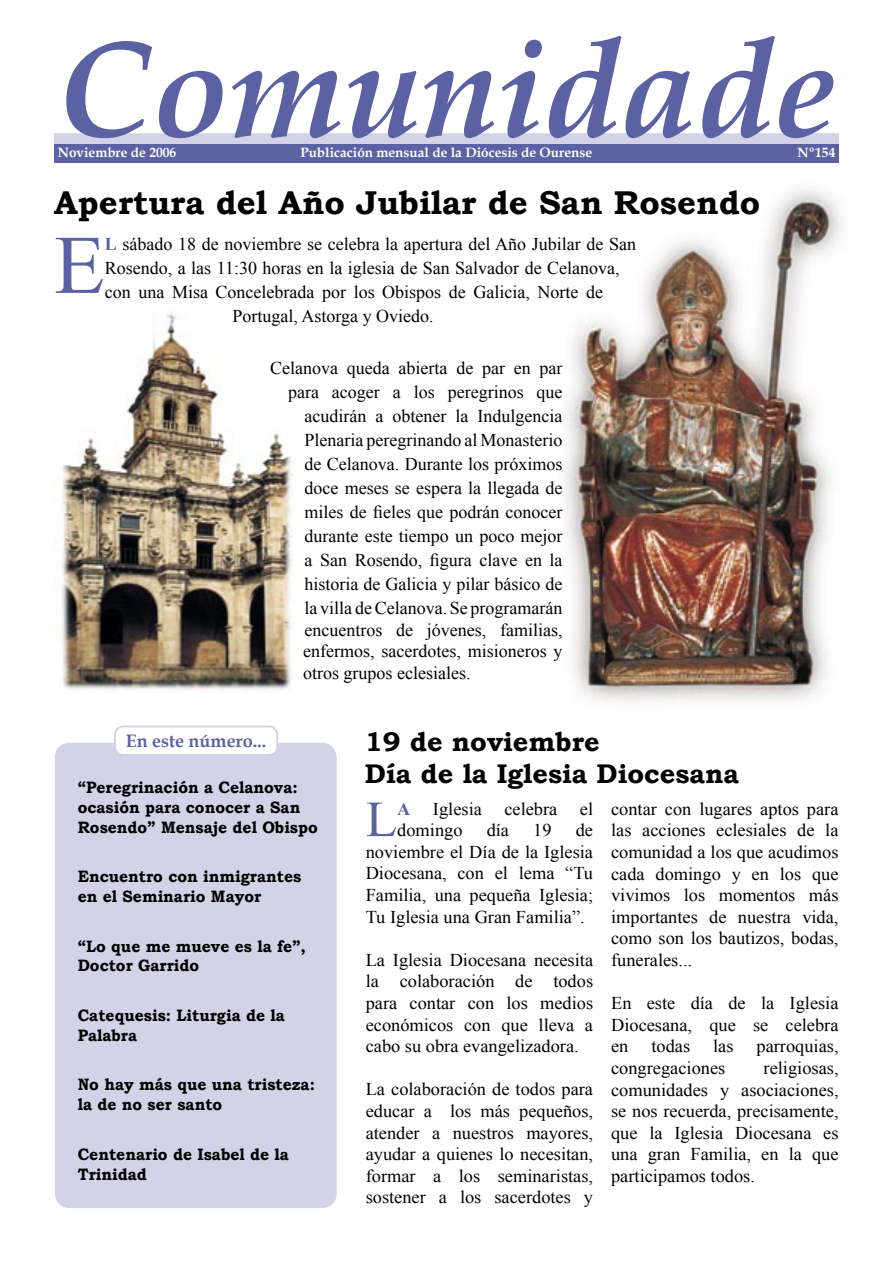
<style>
.page{position:relative;width:893px;height:1263px;background:#fff}
.page>*{position:absolute;margin:0;border:0;box-sizing:border-box;transform-origin:0 0}
.t1{font:italic 700 138px "Book Antiqua";color:#5b62a4}
.t2{font:83.25px "Times New Roman";color:#5b62a4}
.t3{font:50.55px "Times New Roman";color:#5b62a4}
.t4{font:700 33px "Bookman Old Style";color:#000}
.t5{font:700 27px "Bookman Old Style";color:#000}
.t6{font:18px/21.6px "Times New Roman";color:#000;text-align:justify}
.t7{font:700 18px "Book Antiqua";color:#5b62a4}
.t8{font:700 16.5px/19.8px "Bookman Old Style";color:#000;scale:.95 1}
.t9{font:700 13.5px "Book Antiqua";color:#fff}
.s1{font-weight:700;color:#5b62a4}
</style>
<div class="page">
<div style="left:56px;top:135px;width:781px;height:7px;background:#d3d2e7"></div>
<div style="left:54px;top:133px;width:785px;height:12px;border:4px solid #d3d2e7"></div>
<div style="left:54px;top:144px;width:785px;height:18px;background:#5b62a4"></div>
<img style="left:565px;top:190px;width:276px;height:513px">
<div style="left:55px;top:742px;width:282px;height:464px;background:#d3d2e7"></div>
<svg style="left:113px;top:725px;width:166px;height:30px"></svg>
<img style="left:62px;top:312px;width:231px;height:378px">
<p class="t1" style="left:58px;top:-6px;width:779px">Comunidade</p>
<p class="t9" style="left:300px;top:143px;width:293px">Publicación mensual de la Diócesis de Ourense</p>
<p class="t9" style="left:797px;top:143px;width:40px">Nº154</p>
<p class="t4" style="left:54px;top:179px;width:708px">Apertura del Año Jubilar de San Rosendo</p>
<p class="t9" style="left:58px;top:143px;width:120px">Noviembre de 2006</p>
<p class="t2" style="left:54px;top:209px;width:52px">E</p>
<p class="t6" style="left:105px;top:233px;width:533px"><span class="s1">L</span> sábado 18 de noviembre se celebra la apertura del Año Jubilar de San</p>
<p class="t6" style="left:105px;top:257px;width:516px">Rosendo, a las 11:30 horas en la iglesia de San Salvador de Celanova,</p>
<p class="t6" style="left:105px;top:281px;width:500px">con una Misa Concelebrada por los Obispos de Galicia, Norte de</p>
<p class="t6" style="left:233px;top:305px;width:203px">Portugal, Astorga y Oviedo.</p>
<p class="t6" style="left:270px;top:356px;width:294px;line-height:24px;text-align:right">Celanova queda abierta de par en par para acoger a los peregrinos que acudirán a obtener la Indulgencia Plenaria peregrinando al Monasterio<br>de Celanova. Durante los próximos doce meses se espera la llegada de miles de fieles que podrán conocer durante este tiempo un poco mejor<br>a San Rosendo, figura clave en la historia de Galicia y pilar básico de<br>la villa de Celanova. Se programarán</p>
<p class="t6" style="left:303px;top:618px;width:261px">encuentros de jóvenes, familias, enfermos, sacerdotes, misioneros y otros grupos eclesiales.</p>
<p class="t7" style="left:126px;top:728px;width:142px">En este número...</p>
<p class="t8" style="left:78px;top:777px;width:254px">“Peregrinación a Celanova: ocasión para conocer a San<br>Rosendo” Mensaje del Obispo</p>
<p class="t8" style="left:78px;top:866px;width:237px">Encuentro con inmigrantes en el Seminario Mayor</p>
<p class="t8" style="left:78px;top:936px;width:242px">“Lo que me mueve es la fe”,<br>Doctor Garrido</p>
<p class="t8" style="left:78px;top:1005px;width:220px">Catequesis: Liturgia de la<br>Palabra</p>
<p class="t8" style="left:78px;top:1075px;width:251px">No hay más que una tristeza: la de no ser santo</p>
<p class="t8" style="left:78px;top:1144px;width:224px">Centenario de Isabel de la<br>Trinidad</p>
<p class="t5" style="left:365px;top:722px;width:236px">19 de noviembre</p>
<p class="t5" style="left:365px;top:755px;width:376px">Día de la Iglesia Diocesana</p>
<p class="t3" style="left:366px;top:785px;width:33px">L</p>
<p class="t6" style="left:397px;top:797px;width:197px"><span class="s1">A</span> Iglesia celebra el domingo</p>
<p class="t6" style="left:611px;top:798px;width:229px">contar con lugares aptos para las acciones eclesiales de la comunidad a los que acudimos cada domingo y en los que vivimos los momentos más importantes de nuestra vida, como son los bautizos, bodas, funerales...</p>
<p class="t6" style="left:611px;top:992px;width:229px">En este día de la Iglesia Diocesana, que se celebra en</p>
<p class="t6" style="left:366px;top:819px;width:229px;text-indent:210px">de noviembre el Día de la Iglesia Diocesana, con el lema “Tu Familia, una pequeña Iglesia; Tu Iglesia una Gran Familia”.</p>
<p class="t6" style="left:366px;top:948px;width:229px">La Iglesia Diocesana necesita la colaboración de todos para contar con los medios económicos con que lleva a cabo su obra evangelizadora.</p>
<p class="t6" style="left:366px;top:1078px;width:229px">La colaboración de todos para educar a los más pequeños, atender a nuestros mayores, ayudar a quienes lo necesitan, formar a los seminaristas, sostener a los sacerdotes y</p>
<p class="t6" style="left:487px;top:819px;width:24px">día</p>
<p class="t6" style="left:533px;top:819px;width:20px">19</p>
<p class="t6" style="left:651px;top:1035px;width:40px">todas</p>
<p class="t6" style="left:713px;top:1035px;width:22px">las</p>
<p class="t6" style="left:756px;top:1035px;width:84px">parroquias,</p>
<p class="t6" style="left:611px;top:1057px;width:116px">congregaciones</p>
<p class="t6" style="left:611px;top:1057px;width:229px;text-indent:152px">religiosas, comunidades y asociaciones, se nos recuerda, precisamente, que la Iglesia Diocesana es una gran Familia, en la que participamos todos.</p>
</div>
